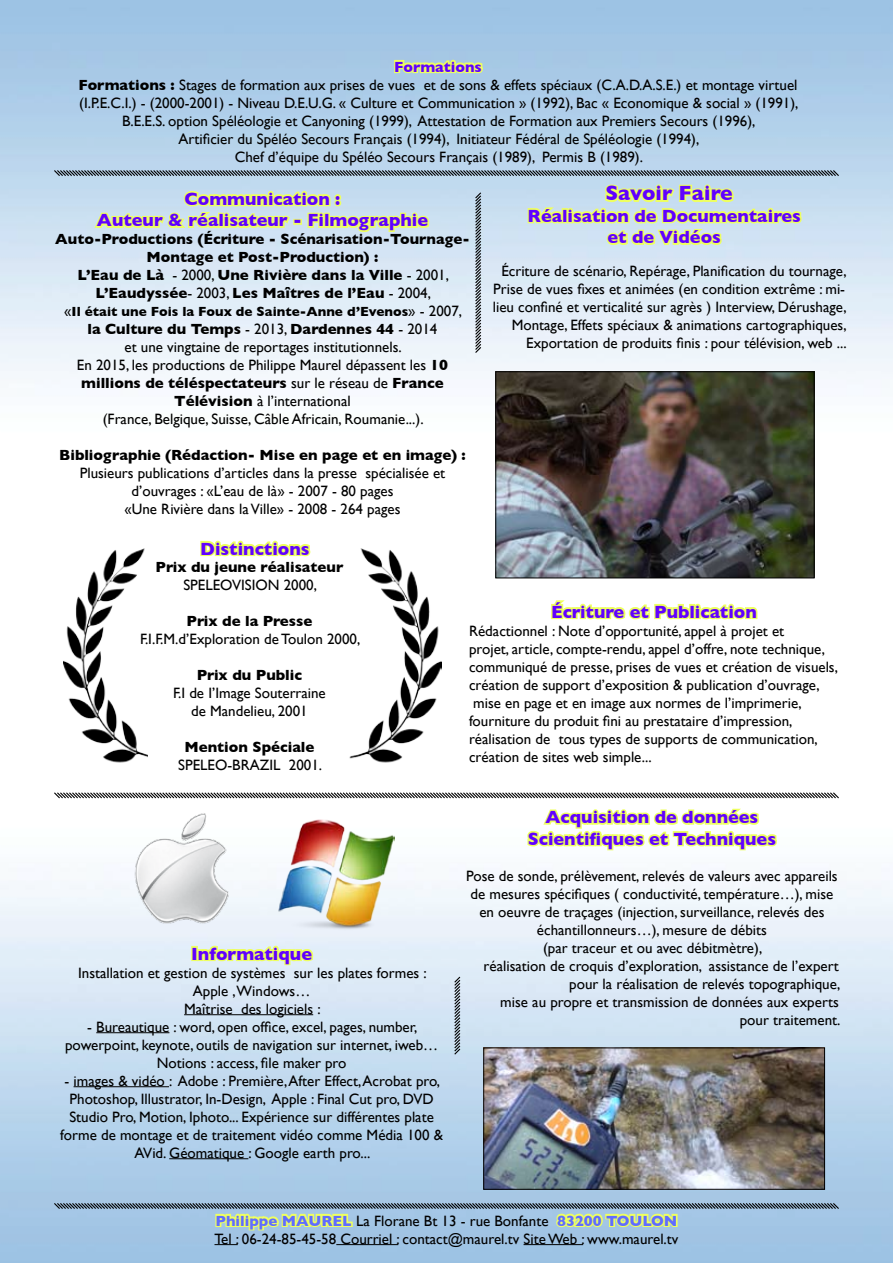
<style>
.page{position:relative;width:893px;height:1263px;background:#fff}
.page>*{position:absolute;margin:0;border:0;box-sizing:border-box;transform-origin:0 0}
.t1{font:700 21px "Gill Sans";color:#6000ff}
.t2{font:700 18px/21.6px "Gill Sans";color:#6000ff;text-align:center}
.t3{font:15px/18px "Gill Sans";color:#000;text-align:center}
.t4{font:700 15px/18px "Gill Sans";color:#000;text-align:center}
.t5{font:700 13.5px "Gill Sans";color:#000}
.s1{font-weight:700;color:#6000ff}
.s2{font-weight:700}
.s3{font-weight:400}
.s4{font-weight:400;font-size:15px}
.s5{font-weight:700;color:#606cff}
</style>
<div class="page">
<img style="left:0;top:0;width:893px;height:1263px">
<svg style="left:393px;top:57px;width:92px;height:26px;background:#c2ddb1"></svg>
<svg style="left:525px;top:806px;width:254px;height:46px"></svg>
<svg style="left:550px;top:598px;width:209px;height:29px"></svg>
<hr style="left:184px;top:1014px;width:129px;height:1px;background:#000">
<hr style="left:96px;top:1032px;width:73px;height:1px;background:#000">
<hr style="left:74px;top:1086px;width:95px;height:1px;background:#000">
<hr style="left:169px;top:1158px;width:79px;height:1px;background:#000">
<div style="left:191px;top:946px;width:7px;height:15px;border:3px solid #eeff60"></div>
<svg style="left:196px;top:943px;width:119px;height:26px;background:#e7f5b3"></svg>
<svg style="left:214px;top:1244px;width:24px;height:1px"></svg>
<hr style="left:336px;top:1244px;width:62px;height:1px;background:#000">
<hr style="left:524px;top:1244px;width:59px;height:1px;background:#000">
<img style="left:497px;top:373px;width:315px;height:203px">
<div style="left:495px;top:371px;width:319px;height:207px;border:1px solid #000"></div>
<img style="left:64px;top:548px;width:84px;height:230px">
<svg style="left:199px;top:538px;width:114px;height:21px"></svg>
<img style="left:345px;top:548px;width:96px;height:230px">
<svg style="left:53px;top:169px;width:787px;height:185px;background:#d5e5e5"></svg>
<svg style="left:53px;top:791px;width:787px;height:8px"></svg>
<svg style="left:53px;top:1202px;width:787px;height:30px;background:#9dbabf"></svg>
<svg style="left:453px;top:975px;width:8px;height:81px"></svg>
<img style="left:276px;top:815px;width:118px;height:118px">
<img style="left:133px;top:811px;width:99px;height:115px">
<img style="left:485px;top:1049px;width:338px;height:139px">
<div style="left:483px;top:1047px;width:342px;height:143px;border:1px solid #000"></div>
<p class="t3" style="left:79px;top:57px;width:721px"><span class="s1">Formations<br></span><span class="s2">Formations :</span> Stages de formation aux prises de vues et de sons &amp; effets spéciaux (C.A.D.A.S.E.) et montage virtuel (I.P.E.C.I.) - (2000-2001) - Niveau D.E.U.G. « Culture et Communication » (1992), Bac « Economique &amp; social » (1991), B.E.E.S. option Spéléologie et Canyoning (1999), Attestation de Formation aux Premiers Secours (1996),<br>Artificier du Spéléo Secours Français (1994), Initiateur Fédéral de Spéléologie (1994),<br>Chef d’équipe du Spéléo Secours Français (1989), Permis B (1989).</p>
<p class="t2" style="left:97px;top:188px;width:333px">Communication :<br>Auteur &amp; réalisateur - Filmographie</p>
<p class="t4" style="left:55px;top:230px;width:416px">Auto-Productions (Écriture - Scénarisation-Tournage-Montage et Post-Production) :<br>L’Eau de Là <span class="s3">- 2000,</span> Une Rivière dans la Ville <span class="s3">- 2001, </span>L’Eaudyssée<span class="s3">- 2003,</span> Les Maîtres de l’Eau <span class="s3">- 2004,</span></p>
<p class="t5" style="left:64px;top:304px;width:399px"><span class="s4">«</span>Il était une Fois la Foux de Sainte-Anne d’Evenos<span class="s4">» - 2007,</span></p>
<p class="t3" style="left:77px;top:320px;width:373px"><span class="s2">la Culture du Temps</span> - 2013, <span class="s2">Dardennes 44</span> - 2014<br>et une vingtaine de reportages institutionnels.<br>En 2015, les productions de Philippe Maurel dépassent les <span class="s2">10 millions de téléspectateurs</span> sur le réseau de <span class="s2">France Télévision</span> à l’international<br>(France, Belgique, Suisse, Câble Africain, Roumanie...).</p>
<p class="t4" style="left:59px;top:446px;width:408px">Bibliographie (Rédaction- Mise en page et en image) :</p>
<p class="t3" style="left:80px;top:464px;width:367px">Plusieurs publications d’articles dans la presse spécialisée et d’ouvrages : «L’eau de là» - 2007 - 80 pages<br>«Une Rivière dans la Ville» - 2008 - 264 pages</p>
<p class="t2" style="left:200px;top:538px;width:111px">Distinctions</p>
<h1 class="t1" style="left:605px;top:181px;width:129px">Savoir Faire</h1>
<p class="t2" style="left:528px;top:205px;width:275px">Réalisation de Documentaires et de Vidéos</p>
<p class="t3" style="left:493px;top:262px;width:355px;text-align:right">Écriture de scénario, Repérage, Planification du tournage, Prise de vues fixes et animées (en condition extrême : mi&shy;lieu confiné et verticalité sur agrès ) Interview, Dérushage, Montage, Effets spéciaux &amp; animations cartographiques, Exportation de produits finis : pour télévision, web ...</p>
<p class="t4" style="left:156px;top:557px;width:189px">Prix du jeune réalisateur</p>
<p class="t3" style="left:183px;top:575px;width:135px">SPELEOVISION 2000,</p>
<p class="t4" style="left:187px;top:611px;width:127px">Prix de la Presse</p>
<p class="t3" style="left:140px;top:629px;width:222px">F.I.F.M.d’Exploration de Toulon 2000,</p>
<p class="t4" style="left:197px;top:665px;width:107px">Prix du Public</p>
<p class="t3" style="left:173px;top:683px;width:154px">F.I de I’Image Souterraine de Mandelieu, 2001</p>
<p class="t4" style="left:184px;top:737px;width:132px">Mention Spéciale</p>
<p class="t3" style="left:178px;top:755px;width:145px">SPELEO-BRAZIL 2001.</p>
<p class="t2" style="left:191px;top:942px;width:122px">Informatique</p>
<p class="t3" style="left:78px;top:963px;width:350px">Installation et gestion de systèmes sur les plates formes :<br>Apple ,Windows…<br>Maîtrise des logiciels :</p>
<p class="t3" style="left:65px;top:1017px;width:375px">- Bureautique : word, open office, excel, pages, number, powerpoint, keynote, outils de navigation sur internet, iweb…<br>Notions : access, file maker pro</p>
<p class="t3" style="left:60px;top:1071px;width:384px">- images &amp; vidéo : Adobe : Première, After Effect, Acrobat pro, Photoshop, Illustrator, In-Design, Apple : Final Cut pro, DVD Studio Pro, Motion, Iphoto... Expérience sur différentes plate forme de montage et de traitement vidéo comme Média 100 &amp; AVid. Géomatique : Google earth pro...</p>
<p class="t2" style="left:551px;top:601px;width:207px">Écriture et Publication</p>
<p class="t3" style="left:469px;top:621px;width:370px;text-align:left">Rédactionnel : Note d’opportunité, appel à projet et<br>projet, article, compte-rendu, appel d’offre, note technique, communiqué de presse, prises de vues et création de visuels, création de support d’exposition &amp; publication d’ouvrage, mise en page et en image aux normes de l’imprimerie, fourniture du produit fini au prestataire d’impression, réalisation de tous types de supports de communication, création de sites web simple...</p>
<p class="t2" style="left:528px;top:806px;width:250px">Acquisition de données<br>Scientifiques et Techniques</p>
<p class="t3" style="left:466px;top:866px;width:373px">Pose de sonde, prélèvement, relevés de valeurs avec appareils</p>
<p class="t3" style="left:471px;top:884px;width:364px">de mesures spécifiques ( conductivité, température…), mise</p>
<p class="t3" style="left:479px;top:902px;width:347px">en oeuvre de traçages (injection, surveillance, relevés des</p>
<p class="t3" style="left:537px;top:920px;width:231px">échantillonneurs…), mesure de débits</p>
<p class="t3" style="left:543px;top:938px;width:221px">(par traceur et ou avec débitmètre),</p>
<p class="t3" style="left:484px;top:956px;width:357px">réalisation de croquis d’exploration, assistance de l’expert</p>
<p class="t3" style="left:569px;top:974px;width:273px">pour la réalisation de relevés topographique,</p>
<p class="t3" style="left:500px;top:992px;width:340px">mise au propre et transmission de données aux experts</p>
<p class="t3" style="left:740px;top:1010px;width:102px">pour traitement.</p>
<p class="t3" style="left:214px;top:1211px;width:465px;text-align:left"><span class="s5">Philippe MAUREL</span> La Florane Bt 13 - rue Bonfante <span class="s5">83200 TOULON<br></span>Tel : 06-24-85-45-58 Courriel : contact@maurel.tv Site Web : www.maurel.tv</p>
</div>
